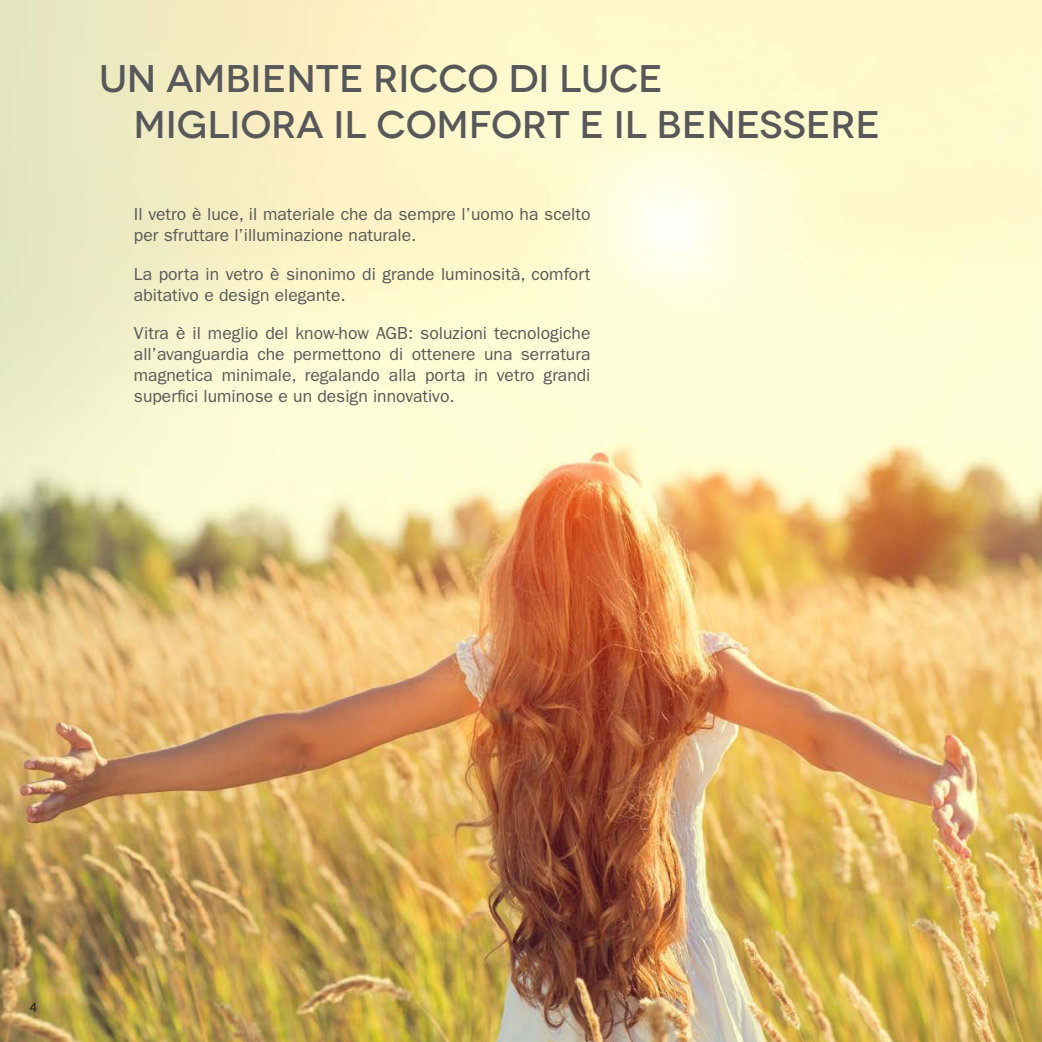
<style>
.page{position:relative;width:1042px;height:1042px;background:#fff}
.page>*{position:absolute;margin:0;border:0;box-sizing:border-box;transform-origin:0 0}
.t1{font:500 38.5px/46.2px "Novecentowide";color:#57585a}
.t2{font:17.5px/21px "ITC Franklin Gothic Std";color:#57585a}
.t3{font:14px "Myriad Pro";color:#231f20}
</style>
<div class="page">
<img style="left:0;top:0;width:1042px;height:1042px">
<h1 class="t1" style="left:134px;top:56px;width:748px;text-indent:-34px">UN AMBIENTE RICCO DI LUCE<br>MIGLIORA IL COMFORT E IL BENESSERE</h1>
<p class="t2" style="left:134px;top:204px;width:458px">Il vetro è luce, il materiale che da sempre l’uomo ha scelto per sfruttare l’illuminazione naturale.</p>
<p class="t2" style="left:134px;top:264px;width:458px">La porta in vetro è sinonimo di grande luminosità, comfort abitativo e design elegante.</p>
<p class="t2" style="left:134px;top:323px;width:458px;text-align:justify">Vitra è il meglio del know-how AGB: soluzioni tecnologiche all’avanguardia che permettono di ottenere una serratura magnetica minimale, regalando alla porta in vetro grandi superfici luminose e un design innovativo.</p>
<p class="t3" style="left:30px;top:1000px;width:9px">4</p>
</div>
